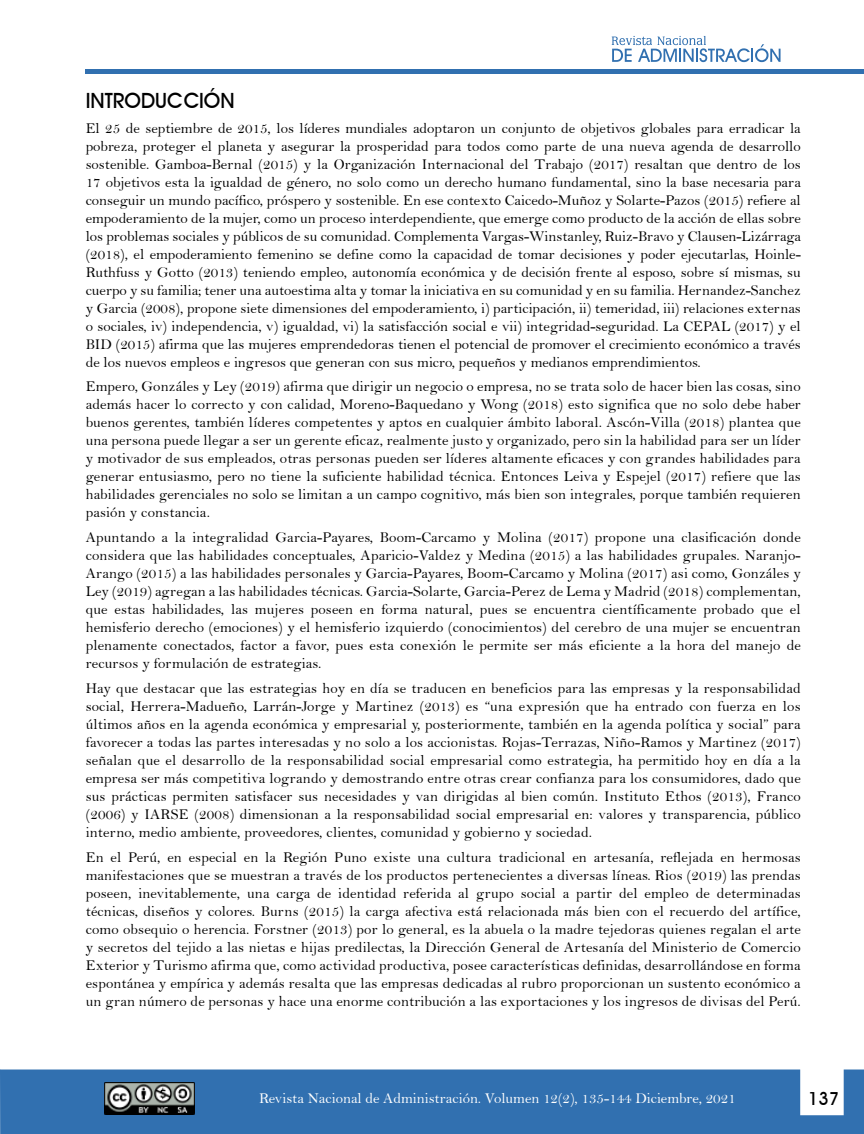
<style>
.page{position:relative;width:864px;height:1134px;background:#fff}
.page>*{position:absolute;margin:0;border:0;box-sizing:border-box;transform-origin:0 0}
.t1{font:700 21px "Decker";color:#000}
.t2{font:700 18px "Decker";color:#000}
.t3{font:15px/18px "Bell";letter-spacing:.01em;color:#000;text-align:justify}
.t4{font:15px "Bell";color:#fff}
</style>
<div class="page">
<hr style="left:0;top:884px;width:1px;height:186px;background:#3170b0">
<svg style="left:612px;top:36px;width:169px;height:26px"></svg>
<div style="left:85px;top:69px;width:779px;height:5px;background:#3170b0"></div>
<div style="left:0;top:1070px;width:864px;height:64px;background:#3170b0"></div>
<img style="left:104px;top:1083px;width:90px;height:31px">
<h1 class="t1" style="left:86px;top:88px;width:150px">INTRODUCCIÓN</h1>
<p class="t3" style="left:86px;top:119px;width:717px">El 25 de septiembre de 2015, los líderes mundiales adoptaron un conjunto de objetivos globales para erradicar la pobreza, proteger el planeta y asegurar la prosperidad para todos como parte de una nueva agenda de desarrollo sostenible. Gamboa-Bernal (2015) y la Organización Internacional del Trabajo (2017) resaltan que dentro de los 17 objetivos esta la igualdad de género, no solo como un derecho humano fundamental, sino la base necesaria para conseguir un mundo pacífico, próspero y sostenible. En ese contexto Caicedo-Muñoz y Solarte-Pazos (2015) refiere al empoderamiento de la mujer, como un proceso interdependiente, que emerge como producto de la acción de ellas sobre los problemas sociales y públicos de su comunidad. Complementa Vargas-Winstanley, Ruiz-Bravo y Clausen-Lizárraga (2018), el empoderamiento femenino se define como la capacidad de tomar decisiones y poder ejecutarlas, Hoinle-Ruthfuss y Gotto (2013) teniendo empleo, autonomía económica y de decisión frente al esposo, sobre sí mismas, su cuerpo y su familia; tener una autoestima alta y tomar la iniciativa en su comunidad y en su familia. Hernandez-Sanchez y Garcia (2008), propone siete dimensiones del empoderamiento, i) participación, ii) temeridad, iii) relaciones externas o sociales, iv) independencia, v) igualdad, vi) la satisfacción social e vii) integridad-seguridad. La CEPAL (2017) y el BID (2015) afirma que las mujeres emprendedoras tienen el potencial de promover el crecimiento económico a través de los nuevos empleos e ingresos que generan con sus micro, pequeños y medianos emprendimientos.</p>
<p class="t3" style="left:86px;top:378px;width:717px">Empero, Gonzáles y Ley (2019) afirma que dirigir un negocio o empresa, no se trata solo de hacer bien las cosas, sino además hacer lo correcto y con calidad, Moreno-Baquedano y Wong (2018) esto significa que no solo debe haber buenos gerentes, también líderes competentes y aptos en cualquier ámbito laboral. Ascón-Villa (2018) plantea que una persona puede llegar a ser un gerente eficaz, realmente justo y organizado, pero sin la habilidad para ser un líder y motivador de sus empleados, otras personas pueden ser líderes altamente eficaces y con grandes habilidades para generar entusiasmo, pero no tiene la suficiente habilidad técnica. Entonces Leiva y Espejel (2017) refiere que las habilidades gerenciales no solo se limitan a un campo cognitivo, más bien son integrales, porque también requieren pasión y constancia.</p>
<p class="t3" style="left:86px;top:528px;width:717px">Apuntando a la integralidad Garcia-Payares, Boom-Carcamo y Molina (2017) propone una clasificación donde considera que las habilidades conceptuales, Aparicio-Valdez y Medina (2015) a las habilidades grupales. Naranjo-Arango (2015) a las habilidades personales y Garcia-Payares, Boom-Carcamo y Molina (2017) asi como, Gonzáles y Ley (2019) agregan a las habilidades técnicas. Garcia-Solarte, Garcia-Perez de Lema y Madrid (2018) complementan, que estas habilidades, las mujeres poseen en forma natural, pues se encuentra científicamente probado que el hemisferio derecho (emociones) y el hemisferio izquierdo (conocimientos) del cerebro de una mujer se encuentran plenamente conectados, factor a favor, pues esta conexión le permite ser más eficiente a la hora del manejo de recursos y formulación de estrategias.</p>
<p class="t3" style="left:86px;top:679px;width:717px">Hay que destacar que las estrategias hoy en día se traducen en beneficios para las empresas y la responsabilidad social, Herrera-Madueño, Larrán-Jorge y Martinez (2013) es “una expresión que ha entrado con fuerza en los últimos años en la agenda económica y empresarial y, posteriormente, también en la agenda política y social” para favorecer a todas las partes interesadas y no solo a los accionistas. Rojas-Terrazas, Niño-Ramos y Martinez (2017) señalan que el desarrollo de la responsabilidad social empresarial como estrategia, ha permitido hoy en día a la empresa ser más competitiva logrando y demostrando entre otras crear confianza para los consumidores, dado que sus prácticas permiten satisfacer sus necesidades y van dirigidas al bien común. Instituto Ethos (2013), Franco (2006) y IARSE (2008) dimensionan a la responsabilidad social empresarial en: valores y transparencia, público interno, medio ambiente, proveedores, clientes, comunidad y gobierno y sociedad.</p>
<p class="t3" style="left:86px;top:848px;width:717px">En el Perú, en especial en la Región Puno existe una cultura tradicional en artesanía, reflejada en hermosas manifestaciones que se muestran a través de los productos pertenecientes a diversas líneas. Rios (2019) las prendas poseen, inevitablemente, una carga de identidad referida al grupo social a partir del empleo de determinadas técnicas, diseños y colores. Burns (2015) la carga afectiva está relacionada más bien con el recuerdo del artífice, como obsequio o herencia. Forstner (2013) por lo general, es la abuela o la madre tejedoras quienes regalan el arte y secretos del tejido a las nietas e hijas predilectas, la Dirección General de Artesanía del Ministerio de Comercio Exterior y Turismo afirma que, como actividad productiva, posee características definidas, desarrollándose en forma espontánea y empírica y además resalta que las empresas dedicadas al rubro proporcionan un sustento económico a un gran número de personas y hace una enorme contribución a las exportaciones y los ingresos de divisas del Perú.</p>
<p class="t4" style="left:259px;top:1089px;width:478px">Revista Nacional de Administración. Volumen 12(2), 135-144 Diciembre, 2021</p>
<p class="t2" style="left:808px;top:1088px;width:32px">137</p>
</div>
